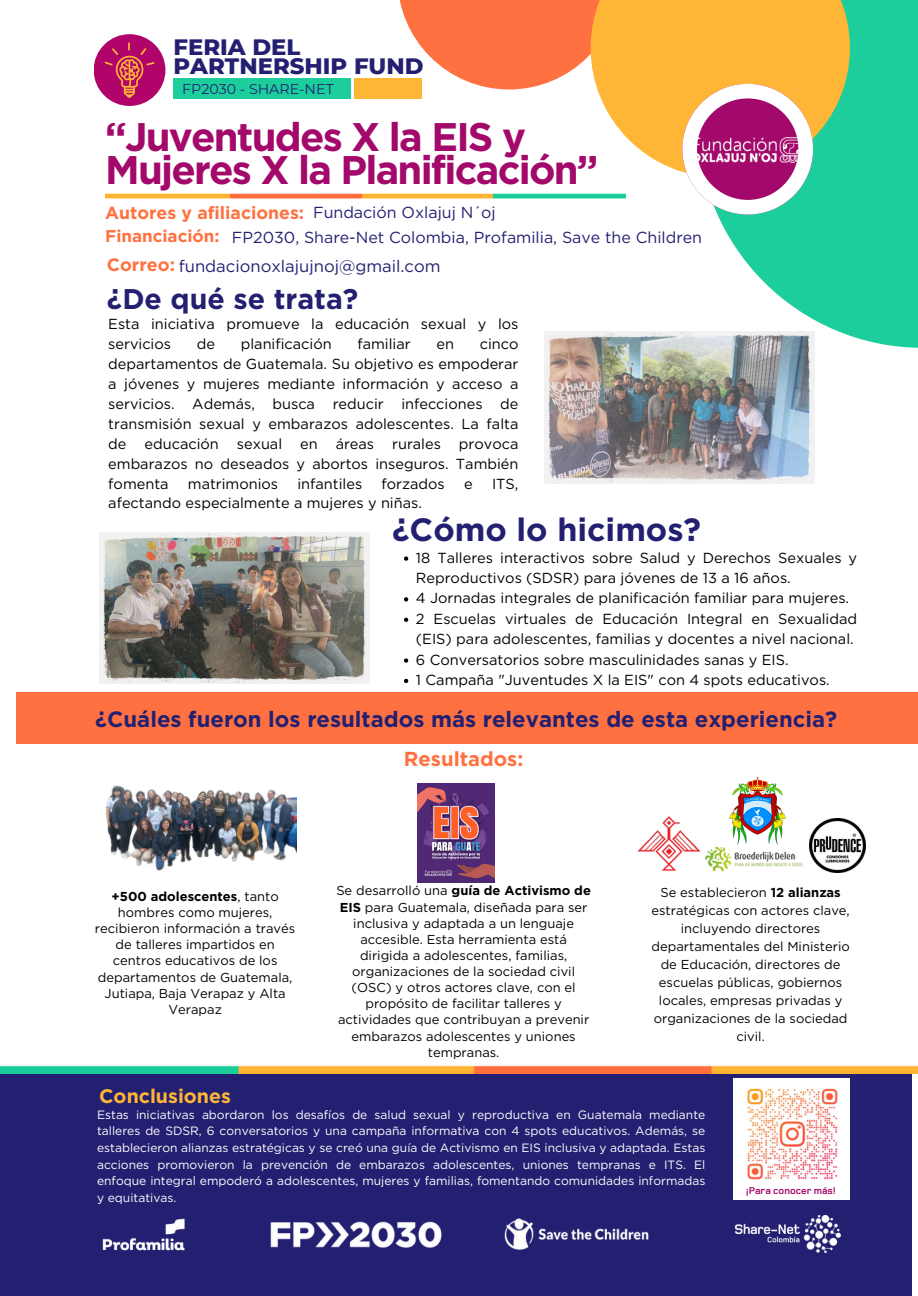
<style>
.page{position:relative;width:918px;height:1296px;background:#fff}
.page>*{position:absolute;margin:0;border:0;box-sizing:border-box;transform-origin:0 0}
.t1{font:700 39.9px/32.7px "Gotham";letter-spacing:-.045em;color:#a2096a}
.t2{font:700 32.25px "Gotham";color:#242071}
.t3{font:700 28.5px "Gotham";color:#242071}
.t4{font:800 22.8px/18.9px "Montserrat";color:#242071}
.t5{font:700 22.05px "Gotham";color:#242071}
.t6{font:700 20.25px "Gotham";color:#ff7140}
.t7{font:700 19.65px "Gotham";color:#ffb636}
.t8{font:700 17.7px "Gotham";color:#ff7140}
.t9{font:700 16.95px "Gotham";color:#ff7140}
.t10{font:16.65px "Gotham";color:#242071}
.t11{font:16.05px "Gotham";color:#242071}
.t12{font:14.55px/20px "Gotham";color:#000}
.t13{font:14.25px "Montserrat";color:#242071}
.t14{font:12.9px/16px "Gotham";color:#000;text-align:center}
.t15{font:12px/16.6px "Gotham";color:#fff;text-align:justify}
.t16{font:700 10.2px "Foundry Monoline";color:#a2096a}
.s1{font-weight:700;font-size:17.85px;color:#ff7140}
.s2{font-weight:700}
</style>
<div class="page">
<div style="left:0;top:1070px;width:912px;height:226px;background:#242071"></div>
<img style="left:0;top:1065px;width:918px;height:9px">
<svg style="left:698px;top:0;width:220px;height:348px;fill:#1bce9b"></svg>
<svg style="left:398px;top:0;width:193px;height:90px;fill:#ff7140"></svg>
<svg style="left:591px;top:0;width:259px;height:215px"></svg>
<img style="left:735px;top:1216px;width:105px;height:37px">
<img style="left:102px;top:1218px;width:83px;height:33px">
<img style="left:270px;top:1221px;width:172px;height:27px">
<img style="left:504px;top:1218px;width:145px;height:32px">
<div style="left:16px;top:692px;width:902px;height:52px;background:#ff7140"></div>
<img style="left:682px;top:137px;width:132px;height:27px">
<img style="left:105px;top:785px;width:192px;height:86px">
<img style="left:810px;top:818px;width:55px;height:54px">
<img style="left:705px;top:847px;width:98px;height:25px">
<img style="left:729px;top:778px;width:57px;height:66px">
<img style="left:637px;top:816px;width:64px;height:56px">
<img style="left:418px;top:783px;width:76px;height:99px">
<div style="left:734px;top:1078px;width:116px;height:122px;background:#fff"></div>
<img style="left:105px;top:189px;width:521px;height:16px">
<img style="left:545px;top:332px;width:269px;height:152px">
<img style="left:99px;top:532px;width:270px;height:152px">
<div style="left:94px;top:34px;width:71px;height:72px;background:#b0046a;border-radius:50%"></div>
<svg style="left:105px;top:42px;width:49px;height:56px"></svg>
<div style="left:174px;top:79px;width:177px;height:20px;background:#1bce9b"></div>
<div style="left:355px;top:79px;width:67px;height:20px;background:#ffb636"></div>
<img style="left:747px;top:1088px;width:91px;height:92px">
<svg style="left:404px;top:556px;width:4px;height:5px"></svg>
<svg style="left:404px;top:597px;width:4px;height:5px"></svg>
<svg style="left:404px;top:618px;width:4px;height:4px"></svg>
<svg style="left:404px;top:658px;width:4px;height:5px"></svg>
<svg style="left:404px;top:679px;width:4px;height:4px"></svg>
<h1 class="t4" style="left:174px;top:38px;width:252px">FERIA DEL<br>PARTNERSHIP FUND</h1>
<p class="t13" style="left:182px;top:80px;width:153px">FP2030 - SHARE-NET</p>
<p class="t1" style="left:105px;top:120px;width:495px">“Juventudes X la EIS y<br>Mujeres X la Planificación”</p>
<p class="t8" style="left:105px;top:202px;width:200px">Autores y afiliaciones:</p>
<p class="t11" style="left:313px;top:203px;width:184px">Fundación Oxlajuj N´oj</p>
<p class="t9" style="left:105px;top:225px;width:116px">Financiación:</p>
<h6 class="t10" style="left:107px;top:256px;width:335px"><span class="s1">Correo:</span> fundacionoxlajujnoj@gmail.com</h6>
<p class="t11" style="left:232px;top:228px;width:472px">FP2030, Share-Net Colombia, Profamilia, Save the Children</p>
<p class="t3" style="left:107px;top:281px;width:253px">¿De qué se trata?</p>
<h3 class="t12" style="left:108px;top:314px;width:412px">Esta iniciativa promueve la educación sexual y los servicios</h3>
<h3 class="t12" style="left:197px;top:334px;width:20px">de</h3>
<h3 class="t12" style="left:241px;top:334px;width:92px">planificación</h3>
<h3 class="t12" style="left:357px;top:334px;width:55px">familiar</h3>
<h3 class="t12" style="left:436px;top:334px;width:19px">en</h3>
<h3 class="t12" style="left:108px;top:334px;width:412px;text-align:justify;text-indent:371px">cinco departamentos de Guatemala. Su objetivo es empoderar a jóvenes y mujeres mediante información y acceso a servicios. Además, busca reducir infecciones de transmisión sexual y embarazos adolescentes. La falta de educación sexual en áreas rurales provoca embarazos no deseados y abortos inseguros. También fomenta</h3>
<h3 class="t12" style="left:188px;top:473px;width:92px">matrimonios</h3>
<h3 class="t12" style="left:297px;top:473px;width:66px">infantiles</h3>
<h3 class="t12" style="left:382px;top:473px;width:65px">forzados</h3>
<h3 class="t12" style="left:464px;top:473px;width:10px">e</h3>
<h3 class="t12" style="left:492px;top:473px;width:28px">ITS,</h3>
<h3 class="t12" style="left:108px;top:493px;width:315px">afectando especialmente a mujeres y niñas.</h3>
<p class="t2" style="left:392px;top:510px;width:310px">¿Cómo lo hicimos?</p>
<p class="t12" style="left:416px;top:547px;width:443px;line-height:20.4px">18 Talleres interactivos sobre Salud y Derechos Sexuales y<br>Reproductivos (SDSR) para jóvenes de 13 a 16 años.</p>
<p class="t12" style="left:416px;top:588px;width:435px">4 Jornadas integrales de planificación familiar para mujeres.</p>
<p class="t12" style="left:416px;top:608px;width:443px;line-height:20.4px">2 Escuelas virtuales de Educación Integral en Sexualidad (EIS) para adolescentes, familias y docentes a nivel nacional.</p>
<p class="t12" style="left:416px;top:649px;width:374px">6 Conversatorios sobre masculinidades sanas y EIS.</p>
<h5 class="t12" style="left:416px;top:670px;width:415px">1 Campaña "Juventudes X la EIS" con 4 spots educativos.</h5>
<p class="t5" style="left:95px;top:706px;width:744px">¿Cuáles fueron los resultados más relevantes de esta experiencia?</p>
<h5 class="t6" style="left:404px;top:746px;width:121px">Resultados:</h5>
<h2 class="t14" style="left:95px;top:888px;width:202px"><span class="s2">+500 adolescentes</span>, tanto hombres como mujeres, recibieron información a través de talleres impartidos en centros educativos de los departamentos de Guatemala,<br>Jutiapa, Baja Verapaz y Alta<br>Verapaz</h2>
<p class="t14" style="left:336px;top:883px;width:256px">Se desarrolló una <span class="s2">guía de Activismo de EIS</span> para Guatemala, diseñada para ser inclusiva y adaptada a un lenguaje accesible. Esta herramienta está dirigida a adolescentes, familias, organizaciones de la sociedad civil (OSC) y otros actores clave, con el propósito de facilitar talleres y actividades que contribuyan a prevenir embarazos adolescentes y uniones tempranas.</p>
<h6 class="t14" style="left:652px;top:883px;width:200px;line-height:18px">Se establecieron <span class="s2">12 alianzas </span>estratégicas con actores clave, incluyendo directores departamentales del Ministerio de Educación, directores de escuelas públicas, gobiernos locales, empresas privadas y organizaciones de la sociedad civil.</h6>
<p class="t7" style="left:99px;top:1085px;width:133px">Conclusiones</p>
<p class="t15" style="left:97px;top:1106px;width:610px">Estas iniciativas abordaron los desafíos de salud sexual y reproductiva en Guatemala mediante talleres de SDSR, 6 conversatorios y una campaña informativa con 4 spots educativos. Además, se establecieron alianzas estratégicas y se creó una guía de Activismo en EIS inclusiva y adaptada. Estas acciones promovieron la prevención de embarazos adolescentes, uniones tempranas e ITS. El enfoque integral empoderó a adolescentes, mujeres y familias, fomentando comunidades informadas y equitativas.</p>
<p class="t16" style="left:746px;top:1185px;width:92px">¡Para conocer más!</p>
</div>
